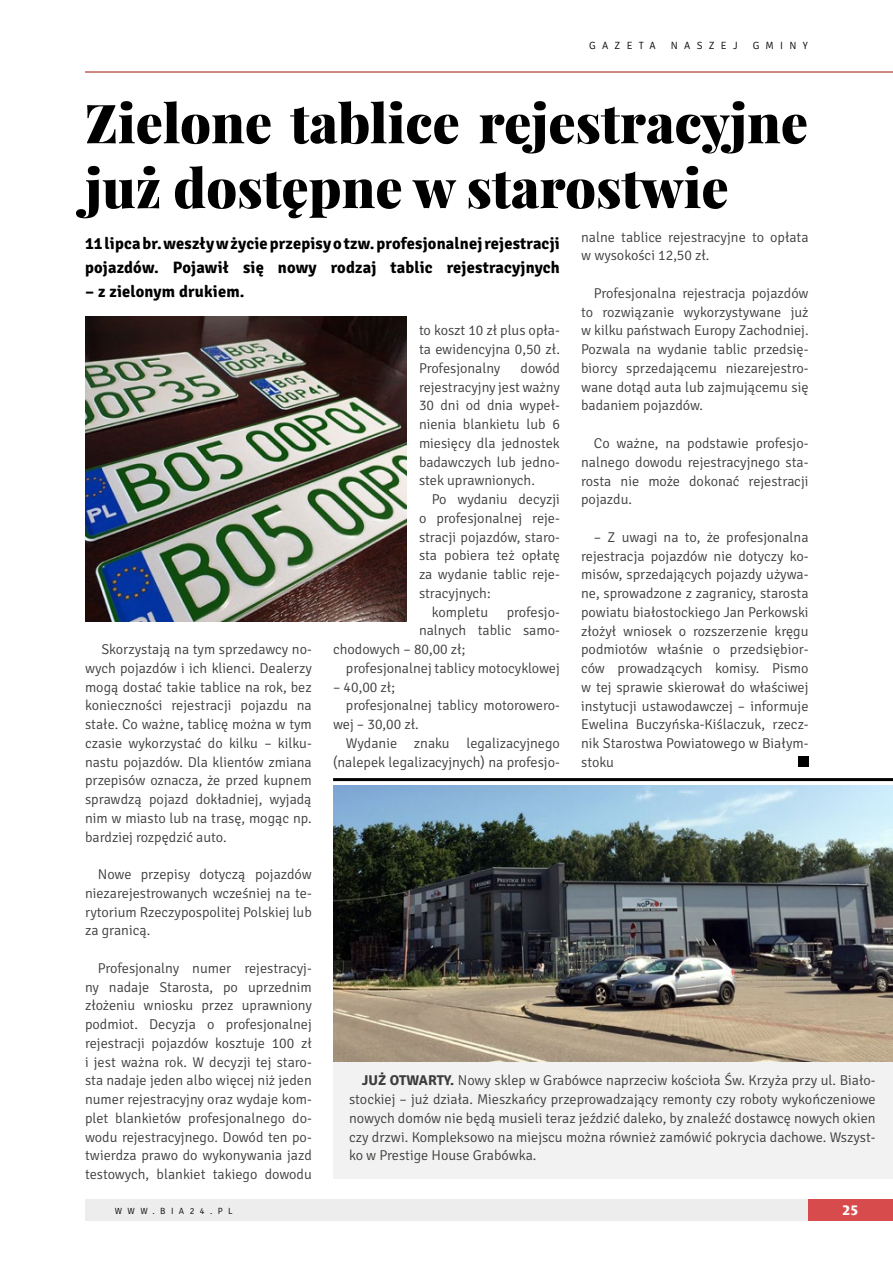
<style>
.page{position:relative;width:893px;height:1263px;background:#fff}
.page>*{position:absolute;margin:0;border:0;box-sizing:border-box;transform-origin:0 0}
.t1{font:900 54px/64.8px "Playfair Display";color:#000}
.t2{font:700 16.5px/24px "Signika";letter-spacing:.01em;color:#000}
.t3{font:300 14.25px/18.8px "Signika";color:#3c3c3b;text-align:justify}
.t4{font:800 13.5px "Costa Ptf";color:#fff}
.t5{font:300 10.5px "Signika";letter-spacing:.6em;color:#000}
.t6{font:300 9px "Signika";letter-spacing:.6em;color:#000}
.s1{font-weight:700}
</style>
<div class="page">
<div style="left:85px;top:1199px;width:750px;height:21px;background:#ededed"></div>
<div style="left:808px;top:1199px;width:85px;height:21px;background:#d84b4d"></div>
<hr style="left:85px;top:72px;width:808px;height:1px;background:#a11007">
<div style="left:798px;top:756px;width:10px;height:10px;background:#000"></div>
<img style="left:85px;top:316px;width:321px;height:305px">
<div style="left:333px;top:785px;width:560px;height:394px;background:#f2f2f2"></div>
<img style="left:333px;top:785px;width:560px;height:276px">
<hr style="left:333px;top:778px;width:560px;height:3px;background:#000">
<p class="t5" style="left:589px;top:40px;width:68px">gazeta</p>
<p class="t5" style="left:671px;top:40px;width:68px">naszej</p>
<p class="t5" style="left:753px;top:40px;width:57px">gminy</p>
<h1 class="t1" style="left:85px;top:90px;width:724px">Zielone tablice rejestracyjne już dostępne w starostwie</h1>
<p class="t3" style="left:581px;top:228px;width:229px">nalne tablice rejestracyjne to opłata w wysokości 12,50 zł.</p>
<p class="t3" style="left:581px;top:284px;width:229px;text-indent:13px">Profesjonalna rejestracja pojazdów to rozwiązanie wykorzystywane już w kilku państwach Europy Zachodniej.<br>Pozwala na wydanie tablic przedsię&shy;biorcy sprzedającemu niezarejestro&shy;wane dotąd auta lub zajmującemu się badaniem pojazdów.</p>
<p class="t3" style="left:581px;top:434px;width:229px;text-indent:13px">Co ważne, na podstawie profesjo&shy;nalnego dowodu rejestracyjnego sta&shy;rosta nie może dokonać rejestracji pojazdu.</p>
<p class="t3" style="left:581px;top:528px;width:229px;text-indent:13px">– Z uwagi na to, że profesjonalna rejestracja pojazdów nie dotyczy ko&shy;misów, sprzedających pojazdy używa&shy;ne, sprowadzone z zagranicy, starosta powiatu białostockiego Jan Perkowski złożył wniosek o rozszerzenie kręgu podmiotów właśnie o przedsiębior&shy;ców prowadzących komisy. Pismo w tej sprawie skierował do właściwej instytucji ustawodawczej – informuje Ewelina Buczyńska-Kiślaczuk, rzecz&shy;nik Starostwa Powiatowego w Białym&shy;stoku</p>
<p class="t2" style="left:85px;top:232px;width:476px">11 lipca br. weszły w życie przepisy o tzw. profesjonalnej rejestracji pojazdów. Pojawił się nowy rodzaj tablic rejestracyjnych</p>
<p class="t2" style="left:85px;top:280px;width:161px">– z zielonym drukiem.</p>
<p class="t3" style="left:419px;top:321px;width:142px">to koszt 10 zł plus opła&shy;ta ewidencyjna 0,50 zł.<br>Profesjonalny</p>
<p class="t3" style="left:419px;top:359px;width:142px;text-indent:102px">dowód rejestracyjny jest ważny 30 dni od dnia wypeł&shy;nienia blankietu lub 6 miesięcy dla jednostek badawczych lub jedno&shy;stek uprawnionych.</p>
<p class="t3" style="left:432px;top:490px;width:130px">Po wydaniu decyzji</p>
<p class="t3" style="left:419px;top:509px;width:142px">o profesjonalnej reje-</p>
<p class="t3" style="left:419px;top:528px;width:142px">stracji pojazdów, staro-</p>
<p class="t3" style="left:419px;top:546px;width:142px">sta pobiera też opłatę</p>
<p class="t3" style="left:419px;top:565px;width:142px">za wydanie tablic reje-</p>
<p class="t3" style="left:419px;top:584px;width:73px">stracyjnych:</p>
<p class="t3" style="left:432px;top:603px;width:58px">kompletu</p>
<p class="t3" style="left:507px;top:603px;width:55px">profesjo-</p>
<p class="t3" style="left:419px;top:621px;width:142px">nalnych tablic samo-</p>
<p class="t3" style="left:333px;top:640px;width:134px">chodowych – 80,00 zł;</p>
<p class="t3" style="left:346px;top:659px;width:216px">profesjonalnej tablicy motocyklowej</p>
<p class="t3" style="left:333px;top:678px;width:63px">– 40,00 zł;</p>
<p class="t3" style="left:346px;top:696px;width:216px">profesjonalnej tablicy motorowero-</p>
<p class="t3" style="left:333px;top:715px;width:87px">wej – 30,00 zł.</p>
<p class="t3" style="left:346px;top:734px;width:216px">Wydanie znaku legalizacyjnego</p>
<p class="t3" style="left:333px;top:753px;width:228px">(nalepek legalizacyjnych) na profesjo-</p>
<p class="t3" style="left:85px;top:640px;width:228px;text-indent:16px">Skorzystają na tym sprzedawcy no&shy;wych pojazdów i ich klienci. Dealerzy mogą dostać takie tablice na rok, bez konieczności rejestracji pojazdu na stałe. Co ważne, tablicę można w tym czasie wykorzystać do kilku – kilku&shy;nastu pojazdów. Dla klientów zmiana przepisów oznacza, że przed kupnem sprawdzą pojazd dokładniej, wyjadą nim w miasto lub na trasę, mogąc np. bardziej rozpędzić auto.</p>
<p class="t3" style="left:85px;top:865px;width:228px;text-indent:13px">N owe przepisy dotyczą pojazdów niezarejestrowanych wcześniej na te&shy;rytorium Rzeczypospolitej Polskiej lub za granicą.</p>
<p class="t3" style="left:85px;top:959px;width:228px;text-indent:13px">Profesjonalny numer rejestracyj&shy;ny nadaje Starosta, po uprzednim złożeniu wniosku przez uprawniony podmiot. Decyzja o profesjonalnej rejestracji pojazdów kosztuje 100 zł i jest ważna rok. W decyzji tej staro&shy;sta nadaje jeden albo więcej niż jeden numer rejestracyjny oraz wydaje kom&shy;plet blankietów profesjonalnego do&shy;wodu rejestracyjnego. Dowód ten po&shy;twierdza prawo do wykonywania jazd testowych, blankiet takiego dowodu</p>
<p class="t3" style="left:349px;top:1071px;width:528px;text-indent:13px"><span class="s1">JUŻ OTWARTY.</span> N owy sklep w Grabówce naprzeciw kościoła Św. Krzyża przy ul. Biało&shy;stockiej – już działa. Mieszkańcy przeprowadzający remonty czy roboty wykończeniowe nowych domów nie będą musieli teraz jeździć daleko, by znaleźć dostawcę nowych okien czy drzwi. Kompleksowo na miejscu można również zamówić pokrycia dachowe. Wszyst&shy;ko w Prestige House Grabówka.</p>
<p class="t6" style="left:115px;top:1206px;width:119px">www.bia24.pl</p>
<p class="t4" style="left:843px;top:1202px;width:17px">25</p>
</div>
